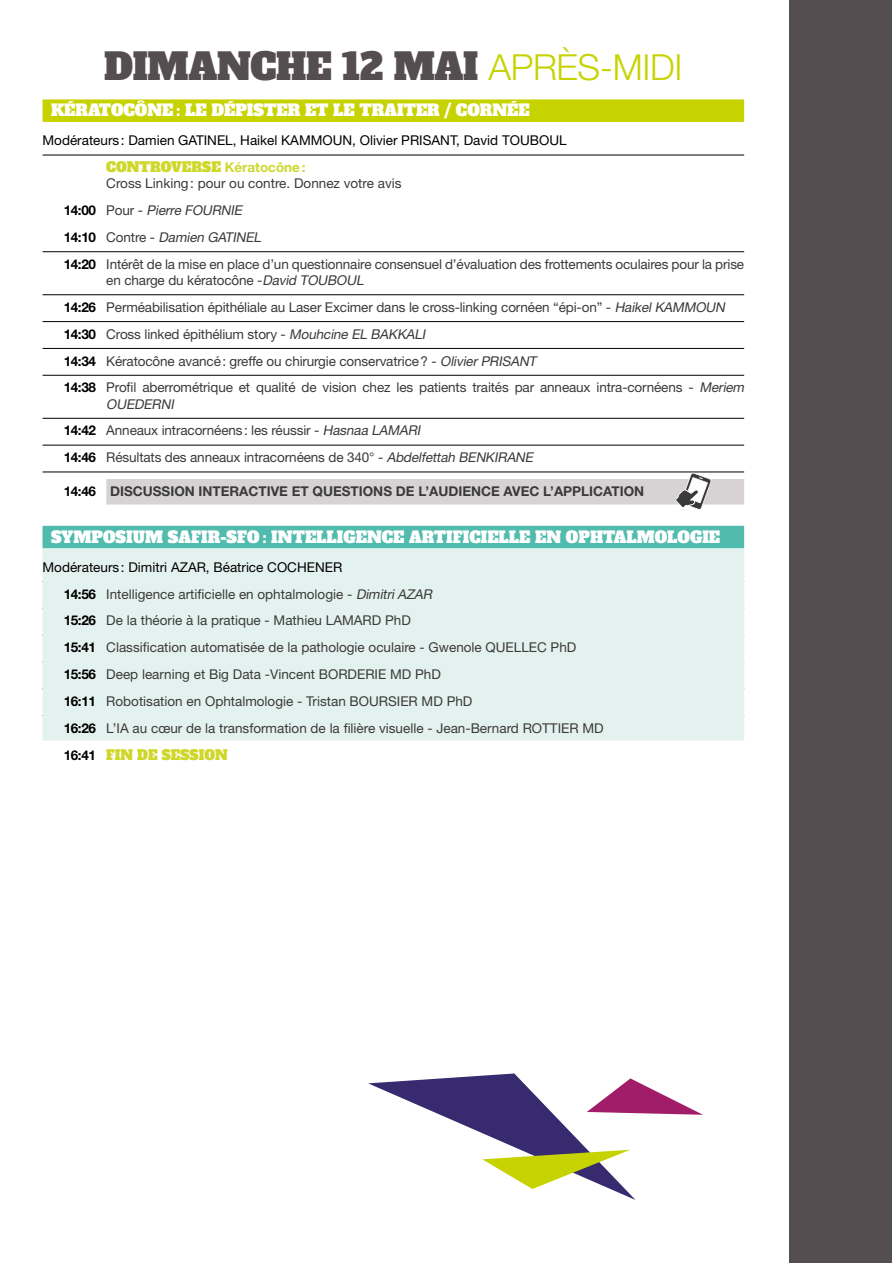
<style>
.page{position:relative;width:893px;height:1263px;background:#fff}
.page>*{position:absolute;margin:0;border:0;box-sizing:border-box;transform-origin:0 0}
.t1{font:36px "Alfa Slab One";letter-spacing:-.01em;color:#554e50}
.t2{font:15.75px "Alfa Slab One";color:#fff}
.t3{font:13.5px/26.8px "Helvetica Neue LT Std";letter-spacing:-.01em;color:#3a3a39}
.t4{font:13.5px "Helvetica Neue LT Std";color:#000}
.t5{font:700 13.5px "Helvetica Neue LT Std";color:#3a3a39}
.t6{font:13.5px "Alfa Slab One";color:#ced72a}
.s1{font-family:"Helvetica Neue LT Std";font-weight:300;color:#c7d300}
.s2{font-family:"Helvetica Neue LT Std";font-weight:700}
.s3{font-weight:700;color:#000}
.s4{font-style:italic}
.s5{color:#000}
.s6{font-family:"Helvetica Neue LT Std";font-weight:700;color:#000}
</style>
<div class="page">
<div style="left:789px;top:0;width:103px;height:1263px;background:#554e50"></div>
<div style="left:43px;top:99px;width:701px;height:23px;background:#c7d300"></div>
<hr style="left:43px;top:155px;width:701px;height:1px;background:#000">
<hr style="left:43px;top:251px;width:701px;height:1px;background:#000">
<hr style="left:43px;top:294px;width:701px;height:1px;background:#000">
<hr style="left:43px;top:321px;width:701px;height:1px;background:#000">
<hr style="left:43px;top:348px;width:701px;height:1px;background:#000">
<hr style="left:43px;top:375px;width:701px;height:1px;background:#000">
<hr style="left:43px;top:418px;width:701px;height:1px;background:#000">
<hr style="left:43px;top:445px;width:701px;height:1px;background:#000">
<hr style="left:43px;top:472px;width:701px;height:1px;background:#000">
<div style="left:106px;top:479px;width:638px;height:25px;background:#d7d3d4"></div>
<div style="left:43px;top:526px;width:701px;height:22px;background:#51bbad"></div>
<div style="left:43px;top:549px;width:701px;height:5px;background:#e4f2ef"></div>
<div style="left:43px;top:553px;width:701px;height:27px;background:#e4f2ef"></div>
<div style="left:43px;top:579px;width:701px;height:27px;background:#e4f2ef"></div>
<div style="left:43px;top:606px;width:701px;height:27px;background:#e4f2ef"></div>
<div style="left:43px;top:633px;width:701px;height:27px;background:#e4f2ef"></div>
<div style="left:43px;top:660px;width:701px;height:27px;background:#e4f2ef"></div>
<div style="left:43px;top:687px;width:701px;height:27px;background:#e4f2ef"></div>
<div style="left:43px;top:714px;width:701px;height:27px;background:#e4f2ef"></div>
<svg style="left:368px;top:1073px;width:335px;height:127px"></svg>
<svg style="left:675px;top:472px;width:37px;height:38px"></svg>
<h1 class="t1" style="left:104px;top:35px;width:580px">DIMANCHE 12 MAI <span class="s1">APRÈS-MIDI</span></h1>
<p class="t2" style="left:51px;top:97px;width:480px">KÉRATOCÔNE : LE DÉPISTER ET LE TRAITER / CORNÉE</p>
<p class="t4" style="left:43px;top:133px;width:526px">Modérateurs : Damien GATINEL, Haikel KAMMOUN, Olivier PRISANT, David TOUBOUL</p>
<p class="t6" style="left:106px;top:155px;width:201px">CONTROVERSE <span class="s2">Kératocône:</span></p>
<p class="t3" style="left:64px;top:170px;width:682px;text-indent:43px">Cross Linking: pour ou contre. Donnez votre avis<br><span class="s3">1 4 : 00</span> P o u r - <span class="s4">Pierre FOURNIE<br></span><span class="s3">1 4: 1 0</span> C o n t re - <span class="s4">Damien GATINEL<br></span><span class="s3">14:20</span> Intérêt de la mise en place d’un questionnaire consensuel d’évaluation des frottements oculaires pour la prise</p>
<p class="t3" style="left:64px;top:267px;width:685px;text-indent:43px">en charge du kératocône -<span class="s4">David TOUBOUL<br></span><span class="s3">14:26</span> Perméabilisation épithéliale au Laser Excimer dans le cross-linking cornéen “épi-on” - <span class="s4">HaikelKAMMOUN </span><span class="s3">14:30</span> Cross linked épithélium story - <span class="s4">Mouhcine EL BAKKALI<br></span><span class="s3">14:34</span> Kératocône avancé: greffe ou chirurgie conservatrice? - <span class="s4">OlivierPRISANT<br></span><span class="s3">14:38</span> Profil aberrométrique et qualité de vision chez les patients traités par anneaux intra-cornéens - <span class="s4">Meriem</span></p>
<p class="t3" style="left:64px;top:390px;width:474px;text-indent:43px"><span class="s4">OUEDERNI<br></span><span class="s3">14:42</span> Anneaux intracornéens: les réussir - <span class="s4">Hasnaa LAMARI<br></span><span class="s3">14:46</span> Résultats des anneaux intracornéens de 340° - <span class="s4">Abdelfettah BENKIRANE</span></p>
<p class="t5" style="left:64px;top:482px;width:582px"><span class="s5">14:46</span> DISCUSSION INTERACTIVE ET QUESTIONS DE L’AUDIENCE AVEC L’APPLICATION</p>
<p class="t2" style="left:51px;top:523px;width:671px">SYMPOSIUM SAFIR-SFO : INTELLIGENCE ARTIFICIELLE EN OPHTALMOLOGIE</p>
<p class="t3" style="left:64px;top:553px;width:541px;text-indent:-21px"><span class="s5">Modérateurs : Dimitri AZAR, Béatrice COCHENER<br></span><span class="s3">14:56</span> Intelligence artificielle en ophtalmologie - <span class="s4">DimitriAZAR<br></span><span class="s3">15:26</span> De la théorie à la pratique - Mathieu LAMARD PhD<br><span class="s3">15:41</span> Classification automatisée de la pathologie oculaire - Gwenole QUELLEC PhD <span class="s3">15:56</span> Deep learning et Big Data -Vincent BORDERIE MD PhD<br><span class="s3">16:11</span> Robotisation en Ophtalmologie - Tristan BOURSIER MD PhD<br><span class="s3">16:26</span> L’IA au cœur de la transformation de la filière visuelle - Jean-Bernard ROTTIER MD</p>
<p class="t6" style="left:64px;top:743px;width:166px"><span class="s6">16:41</span> FIN DE SESSION</p>
</div>
